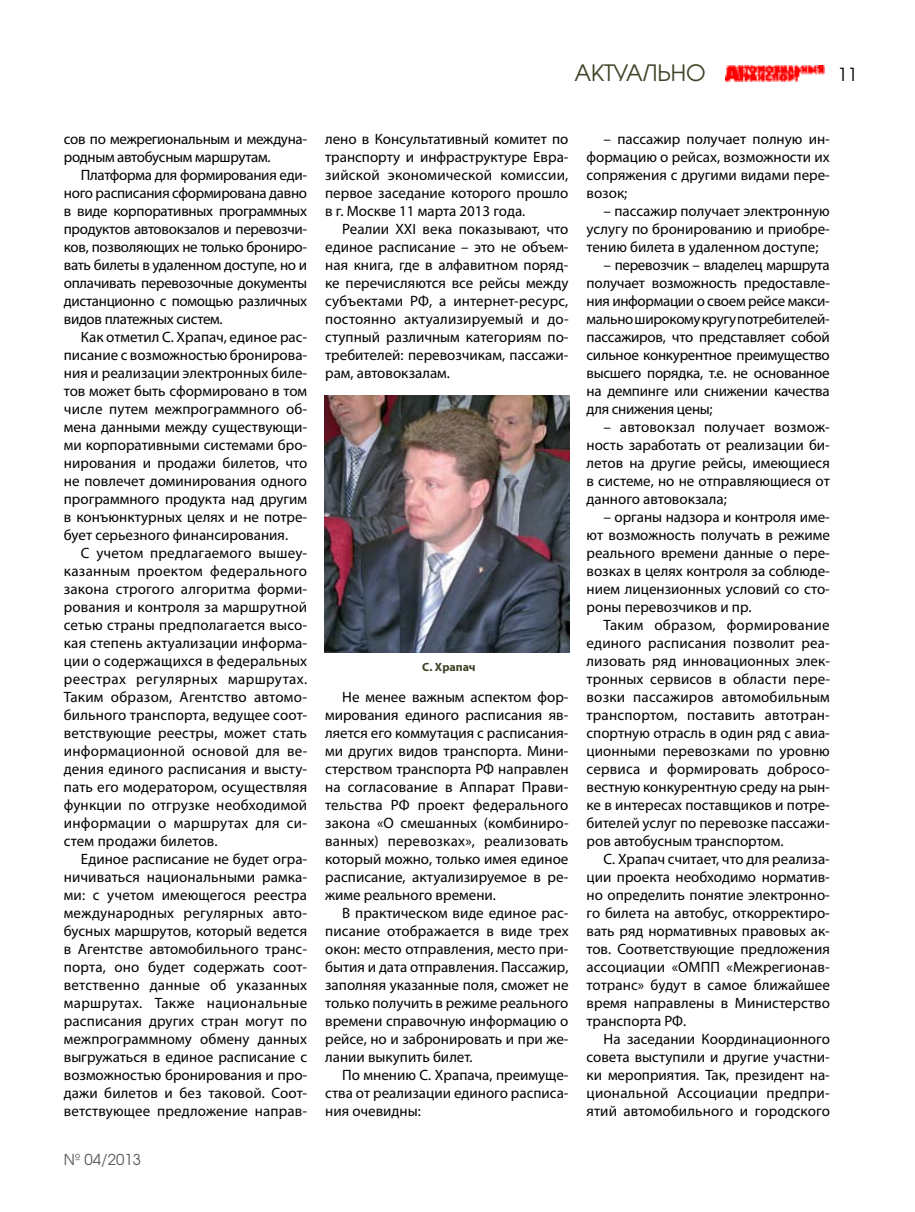
<style>
.page{position:relative;width:915px;height:1212px;background:#fff}
.page>*{position:absolute;margin:0;border:0;box-sizing:border-box;transform-origin:0 0}
.t1{font:22.5px "AG Avalanche C";color:#3c4427}
.t2{font:18px "AG Avalanche C";color:#000}
.t3{font:15px/18px "Myriad Pro";color:#000;text-align:justify}
.t4{font:15px/18px "Myriad Pro";letter-spacing:-.02em;color:#000}
.t5{font:15px "AG Avalanche C";color:#58595b}
.t6{font:700 12px "Myriad Pro";color:#3c4427}
</style>
<div class="page">
<img style="left:725px;top:65px;width:99px;height:17px">
<img style="left:324px;top:395px;width:245px;height:258px">
<h1 class="t1" style="left:574px;top:59px;width:133px">АКТУАЛЬНО</h1>
<p class="t2" style="left:837px;top:63px;width:21px">11</p>
<p class="t4" style="left:64px;top:130px;width:245px">сов по межрегиональным и междуна&shy;родным автобусным маршрутам.</p>
<p class="t3" style="left:64px;top:166px;width:245px;text-indent:17px">Платформа для формирования еди&shy;ного расписания сформирована давно в виде корпоративных программных продуктов автовокзалов и перевозчи&shy;ков, позволяющих не только брониро&shy;вать билеты в удаленном доступе, но и оплачивать перевозочные документы дистанционно с помощью различных видов платежных систем.</p>
<p class="t3" style="left:64px;top:328px;width:245px;text-indent:17px">Как отметил С. Храпач, единое рас&shy;писание с возможностью бронирова&shy;ния и реализации электронных биле&shy;тов может быть сформировано в том числе путем межпрограммного об&shy;мена данными между существующи&shy;ми корпоративными системами бро&shy;нирования и продажи билетов, что не повлечет доминирования одного программного продукта над другим в конъюнктурных целях и не потре&shy;бует серьезного финансирования.</p>
<p class="t3" style="left:64px;top:544px;width:245px;text-indent:17px">С учетом предлагаемого вышеу&shy;казанным проектом федерального закона строгого алгоритма форми&shy;рования и контроля за маршрутной сетью страны предполагается высо&shy;кая степень актуализации информа&shy;ции о содержащихся в федеральных реестрах регулярных маршрутах.<br>Таким образом, Агентство автомо&shy;бильного транспорта, ведущее соот&shy;ветствующие реестры, может стать информационной основой для ве&shy;дения единого расписания и высту&shy;пать его модератором, осуществляя функции по отгрузке необходимой информации о маршрутах для си&shy;стем продажи билетов.</p>
<p class="t3" style="left:64px;top:850px;width:245px;text-indent:17px">Единое расписание не будет огра&shy;ничиваться национальными рамка&shy;ми: с учетом имеющегося реестра международных регулярных авто&shy;бусных маршрутов, который ведется в Агентстве автомобильного транс&shy;порта, оно будет содержать соот&shy;ветственно данные об указанных маршрутах. Также национальные расписания других стран могут по межпрограммному обмену данных выгружаться в единое расписание с возможностью бронирования и про&shy;дажи билетов и без таковой. Соот&shy;ветствующее предложение направ-</p>
<p class="t5" style="left:64px;top:1150px;width:79px">№ 04/2013</p>
<p class="t3" style="left:325px;top:130px;width:245px">лено в Консультативный комитет по транспорту и инфраструктуре Евра&shy;зийской экономической комиссии, первое заседание которого прошло в г. Москве 11 марта 2013 года.</p>
<p class="t3" style="left:325px;top:220px;width:245px;text-indent:17px">Реалии XXI века показывают, что единое расписание – это не объем&shy;ная книга, где в алфавитном поряд&shy;ке перечисляются все рейсы между субъектами РФ, а интернет-ресурс, постоянно актуализируемый и до&shy;ступный различным категориям по&shy;требителей: перевозчикам, пассажи&shy;рам, автовокзалам.</p>
<p class="t6" style="left:422px;top:659px;width:55px">С. Храпач</p>
<p class="t3" style="left:325px;top:688px;width:245px;text-indent:17px">Не менее важным аспектом фор&shy;мирования единого расписания яв&shy;ляется его коммутация с расписания&shy;ми других видов транспорта. Мини&shy;стерством транспорта РФ направлен на согласование в Аппарат Прави&shy;тельства РФ проект федерального закона «О смешанных (комбиниро&shy;ванных) перевозках», реализовать который можно, только имея единое расписание, актуализируемое в ре&shy;жиме реального времени.</p>
<p class="t3" style="left:325px;top:904px;width:245px;text-indent:17px">В практическом виде единое рас&shy;писание отображается в виде трех окон: место отправления, место при&shy;бытия и дата отправления. Пассажир, заполняя указанные поля, сможет не только получить в режиме реального времени справочную информацию о рейсе, но и забронировать и при же&shy;лании выкупить билет.</p>
<p class="t3" style="left:325px;top:1066px;width:245px;text-indent:17px">По мнению С. Храпача, преимуще&shy;ства от реализации единого расписа&shy;ния очевидны:</p>
<p class="t3" style="left:586px;top:130px;width:245px;text-indent:17px">– пассажир получает полную ин&shy;формацию о рейсах, возможности их сопряжения с другими видами пере&shy;возок;</p>
<p class="t3" style="left:586px;top:202px;width:245px;text-indent:17px">– пассажир получает электронную услугу по бронированию и приобре&shy;тению билета в удаленном доступе;</p>
<p class="t3" style="left:586px;top:256px;width:245px;text-indent:17px">– перевозчик – владелец маршрута получает возможность предоставле&shy;ния информации о своем рейсе макси&shy;мально широкому кругу потребителей&shy;пассажиров, что представляет собой сильное конкурентное преимущество высшего порядка, т.е. не основанное на демпинге или снижении качества для снижения цены;</p>
<p class="t3" style="left:586px;top:418px;width:245px;text-indent:17px">– автовокзал получает возмож&shy;ность заработать от реализации би&shy;летов на другие рейсы, имеющиеся в системе, но не отправляющиеся от данного автовокзала;</p>
<p class="t3" style="left:586px;top:508px;width:245px;text-indent:17px">– органы надзора и контроля име&shy;ют возможность получать в режиме реального времени данные о пере&shy;возках в целях контроля за соблюде&shy;нием лицензионных условий со сто&shy;роны перевозчиков и пр.</p>
<p class="t3" style="left:586px;top:616px;width:245px;text-indent:17px">Таким образом, формирование единого расписания позволит реа&shy;лизовать ряд инновационных элек&shy;тронных сервисов в области пере&shy;возки пассажиров автомобильным транспортом, поставить автотран&shy;спортную отрасль в один ряд с авиа&shy;ционными перевозками по уровню сервиса и формировать добросо&shy;вестную конкурентную среду на рын&shy;ке в интересах поставщиков и потре&shy;бителей услуг по перевозке пассажи&shy;ров автобусным транспортом.</p>
<p class="t3" style="left:586px;top:850px;width:245px;text-indent:17px">С. Храпач считает, что для реализа&shy;ции проекта необходимо норматив&shy;но определить понятие электронно&shy;го билета на автобус, откорректиро&shy;вать ряд нормативных правовых ак&shy;тов. Соответствующие предложения ассоциации «ОМПП «Межрегионав&shy;тотранс» будут в самое ближайшее время направлены в Министерство транспорта РФ.</p>
<p class="t3" style="left:586px;top:1030px;width:245px;text-indent:17px">На заседании Координационного совета выступили и другие участни&shy;ки мероприятия. Так, президент на&shy;циональной Ассоциации предпри&shy;ятий автомобильного и городского</p>
</div>
